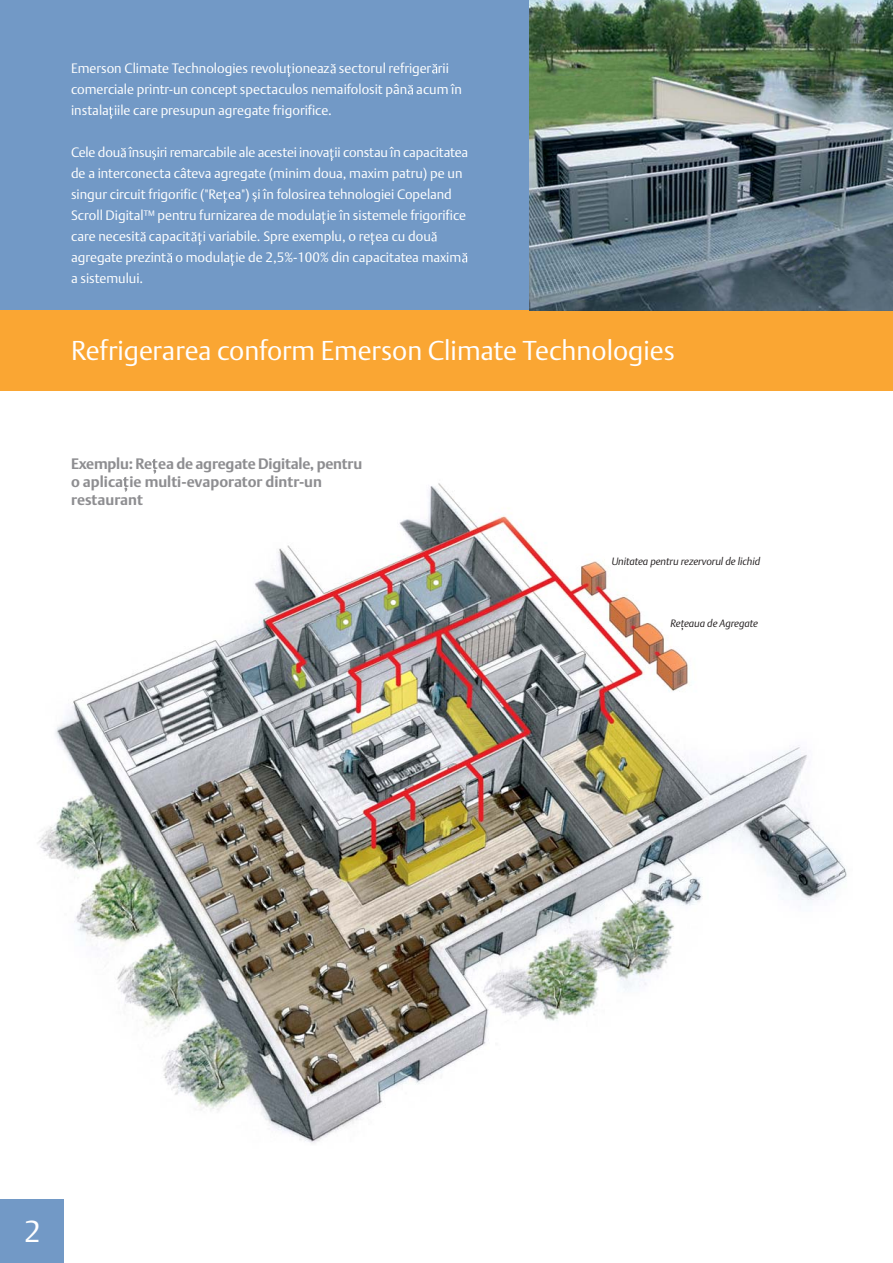
<style>
.page{position:relative;width:893px;height:1263px;background:#fff}
.page>*{position:absolute;margin:0;border:0;box-sizing:border-box;transform-origin:0 0}
.t1{font:30px "DTL Argo T Light";color:#fff}
.t2{font:27px "DTL Argo T Light";color:#fff}
.t3{font:700 15px/18px "DTL Argo T";letter-spacing:-.005em;color:#8e8e91}
.t4{font:13.5px/21px "DTL Argo T Light";color:#fff}
.t5{font:italic 10.5px "DTL Argo T Light";letter-spacing:-.005em;color:#231f20}
</style>
<div class="page">
<div style="left:0;top:0;width:893px;height:310px;background:#7299c6"></div>
<div style="left:0;top:310px;width:893px;height:81px;background:#faa633"></div>
<svg style="left:287px;top:64px;width:4px;height:13px"></svg>
<svg style="left:330px;top:64px;width:6px;height:9px"></svg>
<svg style="left:432px;top:64px;width:5px;height:9px"></svg>
<svg style="left:408px;top:85px;width:5px;height:9px"></svg>
<svg style="left:109px;top:106px;width:4px;height:13px"></svg>
<svg style="left:121px;top:148px;width:5px;height:9px"></svg>
<svg style="left:152px;top:150px;width:4px;height:10px"></svg>
<svg style="left:329px;top:148px;width:5px;height:13px"></svg>
<svg style="left:223px;top:190px;width:4px;height:13px"></svg>
<svg style="left:252px;top:192px;width:5px;height:10px"></svg>
<svg style="left:321px;top:211px;width:5px;height:13px"></svg>
<svg style="left:140px;top:232px;width:6px;height:9px"></svg>
<svg style="left:191px;top:232px;width:11px;height:13px"></svg>
<svg style="left:370px;top:232px;width:5px;height:13px"></svg>
<svg style="left:431px;top:232px;width:5px;height:9px"></svg>
<svg style="left:167px;top:253px;width:5px;height:9px"></svg>
<svg style="left:230px;top:253px;width:5px;height:13px"></svg>
<svg style="left:462px;top:253px;width:5px;height:9px"></svg>
<img style="left:529px;top:0;width:364px;height:310px">
<div style="left:0;top:1199px;width:64px;height:64px;background:#7299c6"></div>
<img style="left:37px;top:483px;width:810px;height:660px">
<svg style="left:152px;top:459px;width:5px;height:15px"></svg>
<svg style="left:123px;top:477px;width:6px;height:15px"></svg>
<p class="t4" style="left:71px;top:59px;width:392px">Emerson Climate Technologies revolu ioneaz sectorul refriger rii comerciale printr-un concept spectaculos nemaifolosit pân acum în instala iile care presupun agregate frigorifice.</p>
<p class="t4" style="left:71px;top:143px;width:398px">Cele dou însu iri remarcabile ale acestei inova ii constau în capacitatea de a interconecta câteva agregate (minim doua, maxim patru) pe un singur circuit frigorific ("Re ea") i în folosirea tehnologiei Copeland Scroll Digital™ pentru furnizarea de modula ie în sistemele frigorifice care necesit capacit i variabile. Spre exemplu, o re ea cu dou agregate prezint o modula ie de 2,5%-100% din capacitatea maxim a sistemului.</p>
<h2 class="t2" style="left:71px;top:339px;width:605px">Refrigerarea conform Emerson Climate Technologies</h2>
<p class="t3" style="left:71px;top:456px;width:293px">Exemplu: Re ea de agregate Digitale, pentru o aplica ie multi-evaporator dintr-un restaurant</p>
<p class="t5" style="left:612px;top:557px;width:150px">Unitatea pentru rezervorul de lichid</p>
<p class="t5" style="left:670px;top:619px;width:89px">Ret‚eaua de Agregate</p>
<h1 class="t1" style="left:24px;top:1218px;width:18px">2</h1>
</div>
